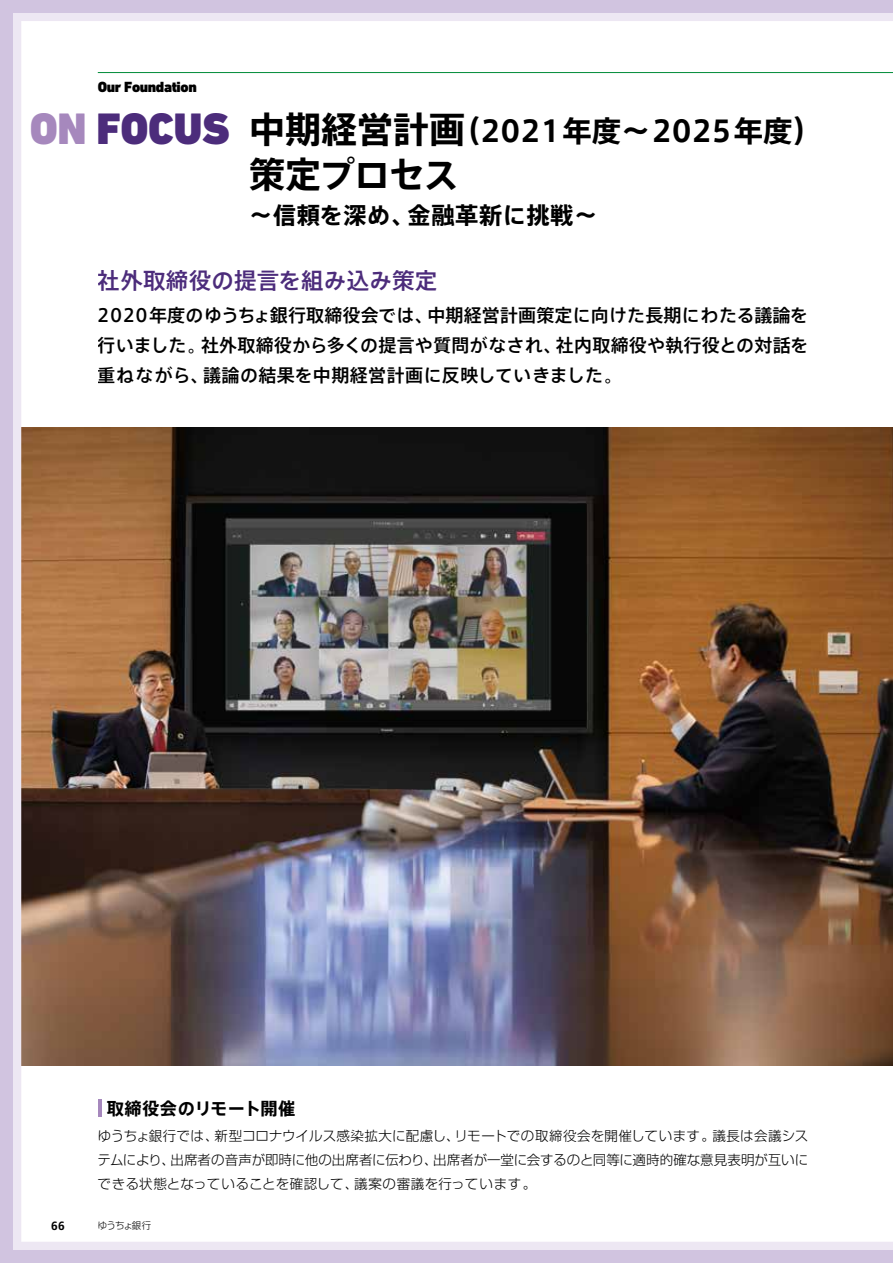
<style>
.page{position:relative;width:893px;height:1263px;background:#fff}
.page>*{position:absolute;margin:0;border:0;box-sizing:border-box;transform-origin:0 0}
.t1{font:900 44.85px "DIN Next LT Pro";letter-spacing:-.01em;color:#4c2c7b}
.t2{font:700 36px "Axis Std";letter-spacing:-.03em;color:#000}
.t3{font:700 29.25px "Axis Std";color:#000}
.t4{font:700 23.25px "Axis Std";letter-spacing:.025em;color:#000}
.t5{font:500 22.5px "Axis Std";letter-spacing:.01em;color:#4c2c7b}
.t6{font:500 18px/30px "Axis Std";letter-spacing:.015em;color:#000;text-align:justify}
.t7{font:700 17.25px "Axis Std";letter-spacing:.025em;color:#000}
.t8{font:900 15px "DIN Next LT Pro";letter-spacing:-.025em;color:#000}
.t9{font:300 13.5px/24px "Shin Go Pr 5";letter-spacing:.005em;color:#000;text-align:justify}
.t10{font:700 12px "Frutiger";color:#000}
.t11{font:300 9.45px "Shin Go Pr 5";letter-spacing:-.075em;color:#000}
.s1{color:#a688bd}
.s2{font-size:36px}
</style>
<div class="page">
<img style="left:13px;top:13px;width:880px;height:1237px">
<hr style="left:98px;top:1100px;width:3px;height:17px;background:#a688bd">
<div style="left:0;top:0;width:893px;height:13px;background:#d1c4e0"></div>
<div style="left:0;top:0;width:13px;height:1263px;background:#d1c4e0"></div>
<div style="left:0;top:1250px;width:893px;height:13px;background:#d1c4e0"></div>
<p class="t8" style="left:98px;top:78px;width:100px">Our Foundation</p>
<h1 class="t1" style="left:30px;top:102px;width:202px"><span class="s1">ON</span> FOCUS</h1>
<h3 class="t3" style="left:249px;top:108px;width:575px"><span class="s2">中期経営計画</span>（2021年度～2025年度）</h3>
<h2 class="t2" style="left:249px;top:147px;width:212px">策定プロセス</h2>
<h3 class="t4" style="left:249px;top:198px;width:374px">～信頼を深め、金融革新に挑戦～　</h3>
<h3 class="t5" style="left:98px;top:263px;width:341px">社外取締役の提言を組み込み策定</h3>
<h3 class="t6" style="left:98px;top:299px;width:712px">2020年度のゆうちょ銀行取締役会では、中期経営計画策定に向けた長期にわたる議論を行いました。社外取締役から多くの提言や質問がなされ、社内取締役や執行役との対話を重ねながら、議論の結果を中期経営計画に反映していきました。</h3>
<p class="t7" style="left:107px;top:1095px;width:190px">取締役会のリモート開催</p>
<p class="t9" style="left:97px;top:1123px;width:712px">ゆうちょ銀行では、新型コロナウイルス感染拡大に配慮し、リモートでの取締役会を開催しています。議長は会議システムにより、出席者の音声が即時に他の出席者に伝わり、出席者が一堂に会するのと同等に適時的確な意見表明が互いにできる状態となっていることを確認して、議案の審議を行っています。</p>
<p class="t10" style="left:51px;top:1218px;width:15px">66</p>
<p class="t11" style="left:98px;top:1218px;width:55px">ゆうちょ銀行</p>
</div>
